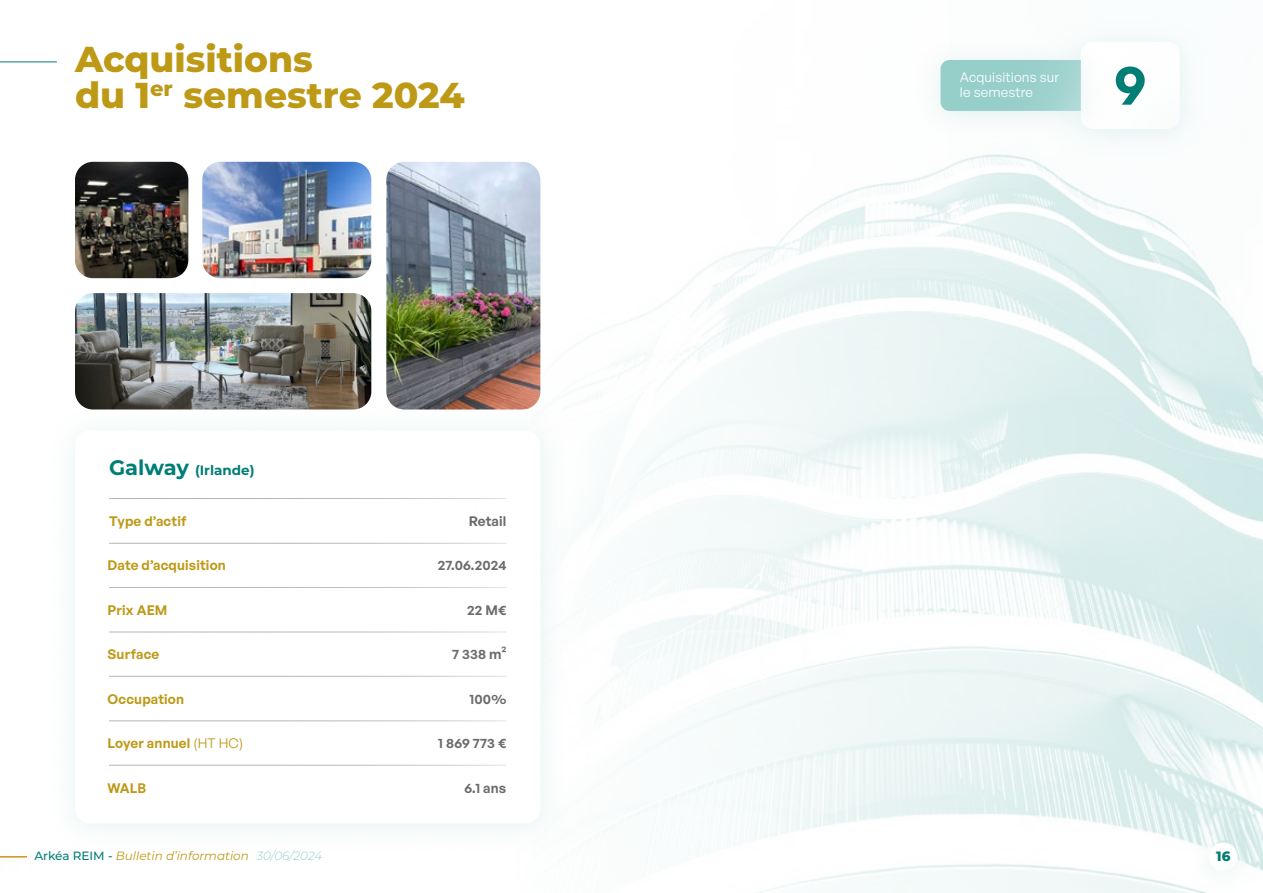
<style>
.page{position:relative;width:1263px;height:893px;background:#fff}
.page>*{position:absolute;margin:0;border:0;box-sizing:border-box;transform-origin:0 0}
.t1{font:900 50.7px "Satoshi";color:#007e76}
.t2{font:800 36px/36px "Montserrat";color:#bd9916}
.t3{font:600 13.5px "General Sans";letter-spacing:.01em;color:#bd9916}
.t4{font:600 13.5px "General Sans";letter-spacing:.01em;color:#6b6b6b}
.t5{font:13.5px/15px "General Sans";letter-spacing:.01em;color:#fff}
.t6{font:700 13.5px "Montserrat";color:#007e76}
.t7{font:800 13.5px "Montserrat";color:#007e76}
.t8{font:italic 12px "Montserrat";color:#bd9916}
.s1{font-size:21px}
.s2{font-weight:400}
.s3{font-weight:500;font-style:normal;color:#007e76}
.s4{font-weight:300;color:#96ceca}
</style>
<div class="page">
<img style="left:133px;top:154px;width:1130px;height:739px">
<div style="left:1186px;top:822px;width:74px;height:71px;background:#96ceca;opacity:.25"></div>
<div style="left:1209px;top:842px;width:29px;height:29px;background:#fff;border-radius:50%"></div>
<svg style="left:0;top:856px;width:27px;height:1px"></svg>
<img style="left:75px;top:293px;width:296px;height:112px">
<img style="left:75px;top:162px;width:113px;height:116px">
<img style="left:202px;top:162px;width:169px;height:116px">
<img style="left:386px;top:162px;width:154px;height:243px">
<hr style="left:0;top:62px;width:57px;height:1px;background:#007e76">
<div style="left:1053px;top:17px;width:155px;height:143px;background:#f9fcfc"></div>
<div style="left:1081px;top:42px;width:99px;height:87px;background:#fff;border-radius:12px"></div>
<div style="left:912px;top:35px;width:197px;height:107px;background:#fafcfc"></div>
<svg style="left:940px;top:60px;width:141px;height:51px;background:#9bd0cc"></svg>
<div style="left:47px;top:405px;width:521px;height:450px;background:#fafdfc"></div>
<div style="left:75px;top:430px;width:465px;height:393px;background:#fff;border-radius:15px"></div>
<hr style="left:109px;top:676px;width:397px;height:1px;background:#b5b5b5">
<hr style="left:109px;top:632px;width:397px;height:1px;background:#b5b5b5">
<hr style="left:109px;top:587px;width:397px;height:1px;background:#b5b5b5">
<hr style="left:109px;top:543px;width:397px;height:1px;background:#b5b5b5">
<hr style="left:109px;top:498px;width:397px;height:1px;background:#b5b5b5">
<hr style="left:109px;top:765px;width:397px;height:1px;background:#b5b5b5">
<hr style="left:109px;top:721px;width:397px;height:1px;background:#b5b5b5">
<h2 class="t2" style="left:75px;top:40px;width:391px">Acquisitions<br>du 1<sup>er</sup> semestre 2024</h2>
<p class="t6" style="left:109px;top:460px;width:147px"><span class="s1">Galway</span> (Irlande)</p>
<p class="t3" style="left:109px;top:513px;width:79px">Type d’actif</p>
<p class="t4" style="left:469px;top:513px;width:39px">Retail</p>
<p class="t3" style="left:108px;top:557px;width:120px">Date d’acquisition</p>
<p class="t4" style="left:438px;top:557px;width:70px">27.06.2024</p>
<p class="t3" style="left:108px;top:601px;width:61px">Prix AEM</p>
<p class="t4" style="left:467px;top:601px;width:41px">22 M€</p>
<p class="t3" style="left:108px;top:646px;width:53px">Surface</p>
<p class="t4" style="left:452px;top:646px;width:56px">7 338 m²</p>
<p class="t3" style="left:108px;top:690px;width:78px">Occupation</p>
<p class="t3" style="left:108px;top:735px;width:137px">Loyer annuel <span class="s2">(HT HC)</span></p>
<p class="t3" style="left:108px;top:779px;width:40px">WALB</p>
<p class="t4" style="left:470px;top:690px;width:38px">100%</p>
<p class="t4" style="left:438px;top:735px;width:70px">1 869 773 €</p>
<p class="t4" style="left:464px;top:779px;width:43px">6.1 ans</p>
<p class="t5" style="left:960px;top:69px;width:101px">Acquisitions sur le semestre</p>
<h1 class="t1" style="left:1114px;top:47px;width:33px">9</h1>
<p class="t8" style="left:34px;top:848px;width:289px"><span class="s3">Arkéa REIM -</span> Bulletin d’information <span class="s4">30/06/2024</span></p>
<p class="t7" style="left:1216px;top:846px;width:16px">16</p>
</div>
